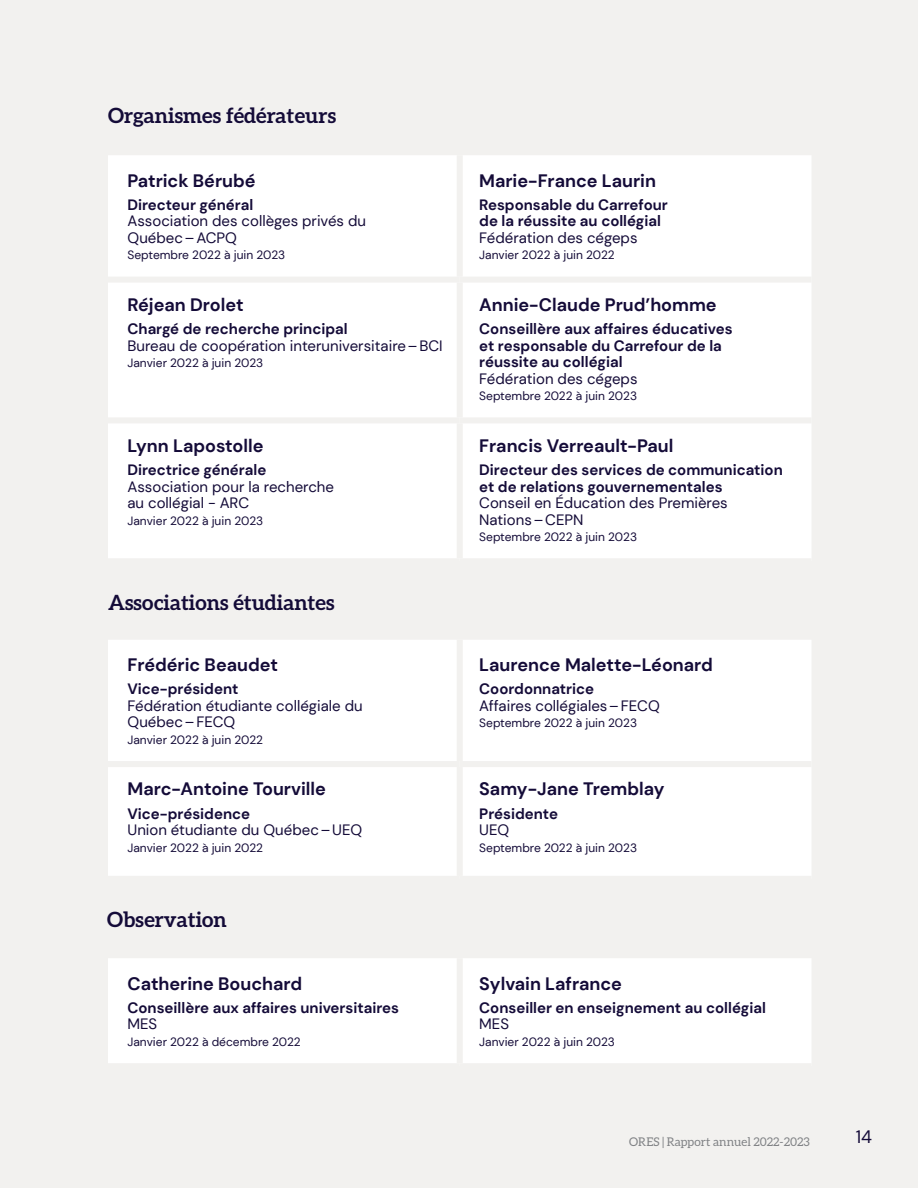
<style>
.page{position:relative;width:918px;height:1188px;background:#f2f1ef}
.page>*{position:absolute;margin:0;border:0;box-sizing:border-box;transform-origin:0 0}
.t1{font:700 21px "Aleo";color:#140b38}
.t2{font:700 18px "DM Sans";color:#140b38}
.t3{font:18px "DM Sans";color:#140b38}
.t4{font:700 15px/16.5px "DM Sans";color:#140b38}
.t5{font:15px/16.5px "DM Sans";color:#140b38}
.t6{font:12px "DM Sans";color:#140b38}
.t7{font:12px "Aleo";color:#808285}
</style>
<div class="page">
<div style="left:108px;top:640px;width:703px;height:236px;background:#fff"></div>
<div style="left:457px;top:640px;width:6px;height:121px;background:#f2f1ef"></div>
<div style="left:108px;top:761px;width:352px;height:6px;background:#f2f1ef"></div>
<div style="left:460px;top:761px;width:352px;height:6px;background:#f2f1ef"></div>
<div style="left:457px;top:767px;width:6px;height:109px;background:#f2f1ef"></div>
<div style="left:108px;top:958px;width:703px;height:105px;background:#fff"></div>
<div style="left:457px;top:958px;width:6px;height:105px;background:#f2f1ef"></div>
<div style="left:108px;top:155px;width:703px;height:403px;background:#fff"></div>
<div style="left:457px;top:155px;width:6px;height:122px;background:#f2f1ef"></div>
<div style="left:108px;top:277px;width:352px;height:6px;background:#f2f1ef"></div>
<div style="left:460px;top:277px;width:352px;height:6px;background:#f2f1ef"></div>
<div style="left:457px;top:283px;width:6px;height:134px;background:#f2f1ef"></div>
<div style="left:108px;top:417px;width:352px;height:6px;background:#f2f1ef"></div>
<div style="left:460px;top:417px;width:352px;height:6px;background:#f2f1ef"></div>
<div style="left:457px;top:423px;width:6px;height:135px;background:#f2f1ef"></div>
<h4 class="t1" style="left:108px;top:104px;width:230px">Organismes fédérateurs</h4>
<h5 class="t2" style="left:128px;top:169px;width:130px">Patrick Bérubé</h5>
<p class="t4" style="left:128px;top:196px;width:127px">Directeur général</p>
<p class="t5" style="left:128px;top:213px;width:240px">Association des collèges privés du<br>Québec – ACPQ</p>
<p class="t6" style="left:128px;top:248px;width:159px">Septembre 2022 à juin 2023</p>
<h5 class="t2" style="left:128px;top:293px;width:118px">Réjean Drolet</h5>
<p class="t4" style="left:128px;top:321px;width:222px">Chargé de recherche principal</p>
<p class="t5" style="left:128px;top:337px;width:317px">Bureau de coopération interuniversitaire – BCI</p>
<p class="t6" style="left:128px;top:356px;width:137px">Janvier 2022 à juin 2023</p>
<h5 class="t2" style="left:128px;top:434px;width:138px">Lynn Lapostolle</h5>
<p class="t4" style="left:128px;top:462px;width:140px">Directrice générale</p>
<p class="t5" style="left:128px;top:478px;width:208px">Association pour la recherche au collégial - ARC</p>
<p class="t6" style="left:128px;top:513px;width:137px">Janvier 2022 à juin 2023</p>
<h4 class="t1" style="left:108px;top:591px;width:228px">Associations étudiantes</h4>
<h5 class="t2" style="left:128px;top:654px;width:152px">Frédéric Beaudet</h5>
<p class="t4" style="left:128px;top:681px;width:112px">Vice-président</p>
<p class="t5" style="left:128px;top:697px;width:237px">Fédération étudiante collégiale du<br>Québec – FECQ</p>
<p class="t6" style="left:128px;top:732px;width:137px">Janvier 2022 à juin 2022</p>
<h5 class="t2" style="left:128px;top:778px;width:200px">Marc-Antoine Tourville</h5>
<p class="t4" style="left:128px;top:805px;width:124px">Vice-présidence</p>
<p class="t5" style="left:128px;top:822px;width:236px">Union étudiante du Québec – UEQ</p>
<p class="t6" style="left:128px;top:840px;width:137px">Janvier 2022 à juin 2022</p>
<h4 class="t1" style="left:107px;top:908px;width:121px">Observation</h4>
<h5 class="t2" style="left:128px;top:972px;width:176px">Catherine Bouchard</h5>
<p class="t4" style="left:128px;top:999px;width:273px">Conseillère aux affaires universitaires</p>
<p class="t5" style="left:128px;top:1016px;width:31px">MES</p>
<p class="t6" style="left:128px;top:1034px;width:175px">Janvier 2022 à décembre 2022</p>
<h5 class="t2" style="left:479px;top:169px;width:178px">Marie-France Laurin</h5>
<p class="t4" style="left:479px;top:196px;width:190px">Responsable du Carrefour de la réussite au collégial</p>
<p class="t5" style="left:479px;top:229px;width:160px">Fédération des cégeps</p>
<p class="t6" style="left:479px;top:248px;width:137px">Janvier 2022 à juin 2022</p>
<h5 class="t2" style="left:479px;top:293px;width:239px">Annie-Claude Prud’homme</h5>
<p class="t4" style="left:479px;top:321px;width:255px">Conseillère aux affaires éducatives et responsable du Carrefour de la réussite au collégial</p>
<p class="t5" style="left:479px;top:370px;width:160px">Fédération des cégeps</p>
<p class="t6" style="left:479px;top:389px;width:159px">Septembre 2022 à juin 2023</p>
<h5 class="t2" style="left:479px;top:434px;width:196px">Francis Verreault-Paul</h5>
<p class="t4" style="left:479px;top:462px;width:305px">Directeur des services de communication et de relations gouvernementales</p>
<p class="t5" style="left:479px;top:494px;width:250px">Conseil en Éducation des Premières<br>Nations – CEPN</p>
<p class="t6" style="left:479px;top:529px;width:159px">Septembre 2022 à juin 2023</p>
<h5 class="t2" style="left:479px;top:654px;width:235px">Laurence Malette-Léonard</h5>
<p class="t4" style="left:479px;top:681px;width:116px">Coordonnatrice</p>
<p class="t5" style="left:479px;top:697px;width:182px">Affaires collégiales – FECQ</p>
<p class="t6" style="left:479px;top:716px;width:159px">Septembre 2022 à juin 2023</p>
<h5 class="t2" style="left:479px;top:778px;width:187px">Samy-Jane Tremblay</h5>
<p class="t4" style="left:479px;top:805px;width:80px">Présidente</p>
<p class="t5" style="left:479px;top:822px;width:32px">UEQ</p>
<p class="t6" style="left:479px;top:840px;width:159px">Septembre 2022 à juin 2023</p>
<h5 class="t2" style="left:479px;top:972px;width:144px">Sylvain Lafrance</h5>
<p class="t4" style="left:479px;top:999px;width:288px">Conseiller en enseignement au collégial</p>
<p class="t5" style="left:479px;top:1016px;width:31px">MES</p>
<p class="t6" style="left:479px;top:1034px;width:137px">Janvier 2022 à juin 2023</p>
<p class="t7" style="left:629px;top:1135px;width:182px">ORES | Rapport annuel 2022-2023</p>
<p class="t3" style="left:856px;top:1126px;width:18px">14</p>
</div>
